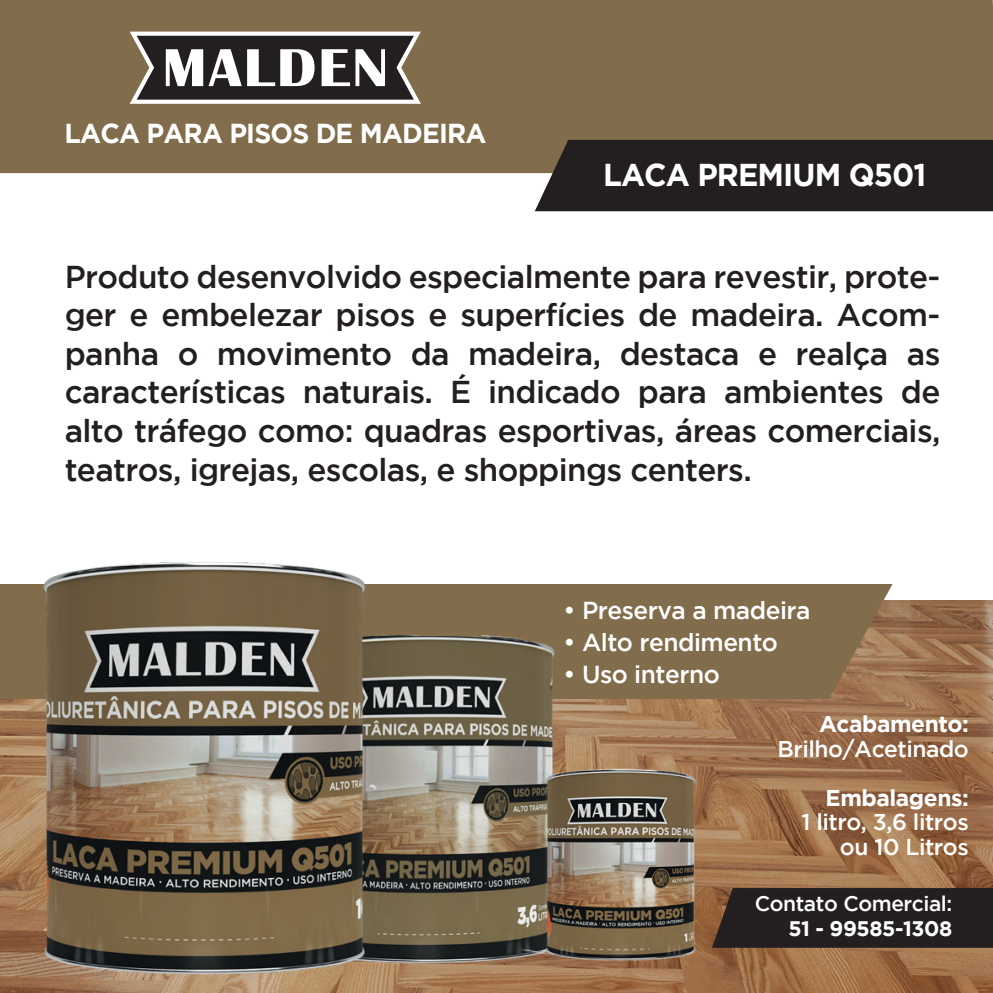
<style>
.page{position:relative;width:993px;height:993px;background:#fff}
.page>*{position:absolute;margin:0;border:0;box-sizing:border-box;transform-origin:0 0}
.t1{font:500 31.5px/38.5px "Gotham";letter-spacing:-.02em;color:#231f20;text-align:justify}
.t2{font:700 31.5px "Gotham";letter-spacing:-.03em;color:#fff}
.t3{font:700 27.3px "Gotham";letter-spacing:-.03em;color:#fff}
.t4{font:500 24.5px "Gotham";letter-spacing:-.02em;color:#fff}
.t5{font:500 22.75px/24.5px "Gotham";letter-spacing:-.02em;color:#fff;text-align:right}
.t6{font:700 22.75px "Gotham";letter-spacing:-.02em;color:#fff}
.t7{font:500 21px "Gotham";letter-spacing:-.02em;color:#fff}
.t8{font:700 21px "Gotham";letter-spacing:-.02em;color:#fff}
</style>
<div class="page">
<img style="left:405px;top:600px;width:588px;height:392px">
<div style="left:722px;top:886px;width:271px;height:62px;background:#231f20"></div>
<svg style="left:405px;top:584px;width:487px;height:114px;background:#836d4c"></svg>
<img style="left:405px;top:620px;width:174px;height:354px">
<img style="left:0;top:562px;width:405px;height:430px">
<img style="left:519px;top:750px;width:203px;height:228px">
<div style="left:0;top:0;width:993px;height:173px;background:#816c4b"></div>
<svg style="left:130px;top:32px;width:291px;height:72px"></svg>
<svg style="left:533px;top:139px;width:460px;height:73px;background:#2c2727"></svg>
<p class="t3" style="left:65px;top:118px;width:423px">LACA PARA PISOS DE MADEIRA</p>
<p class="t2" style="left:603px;top:157px;width:325px">LACA PREMIUM Q501</p>
<p class="t1" style="left:65px;top:257px;width:877px">Produto desenvolvido especialmente para revestir, prote&shy;ger e embelezar pisos e superfícies de madeira. Acom&shy;panha o movimento da madeira, destaca e realça as características naturais. É indicado para ambientes de alto tráfego como: quadras esportivas, áreas comerciais, teatros, igrejas, escolas, e shoppings centers.</p>
<p class="t4" style="left:563px;top:596px;width:248px">• Preserva a madeira</p>
<p class="t4" style="left:563px;top:628px;width:216px">• Alto rendimento</p>
<p class="t4" style="left:563px;top:659px;width:158px">• Uso interno</p>
<p class="t6" style="left:819px;top:711px;width:151px">Acabamento:</p>
<p class="t5" style="left:777px;top:735px;width:193px">Brilho/Acetinado</p>
<p class="t6" style="left:825px;top:784px;width:145px">Embalagens:</p>
<p class="t5" style="left:801px;top:809px;width:169px">1 litro, 3,6 litros ou 10 Litros</p>
<p class="t7" style="left:754px;top:891px;width:199px">Contato Comercial:</p>
<p class="t8" style="left:788px;top:915px;width:165px">51 - 99585-1308</p>
</div>
